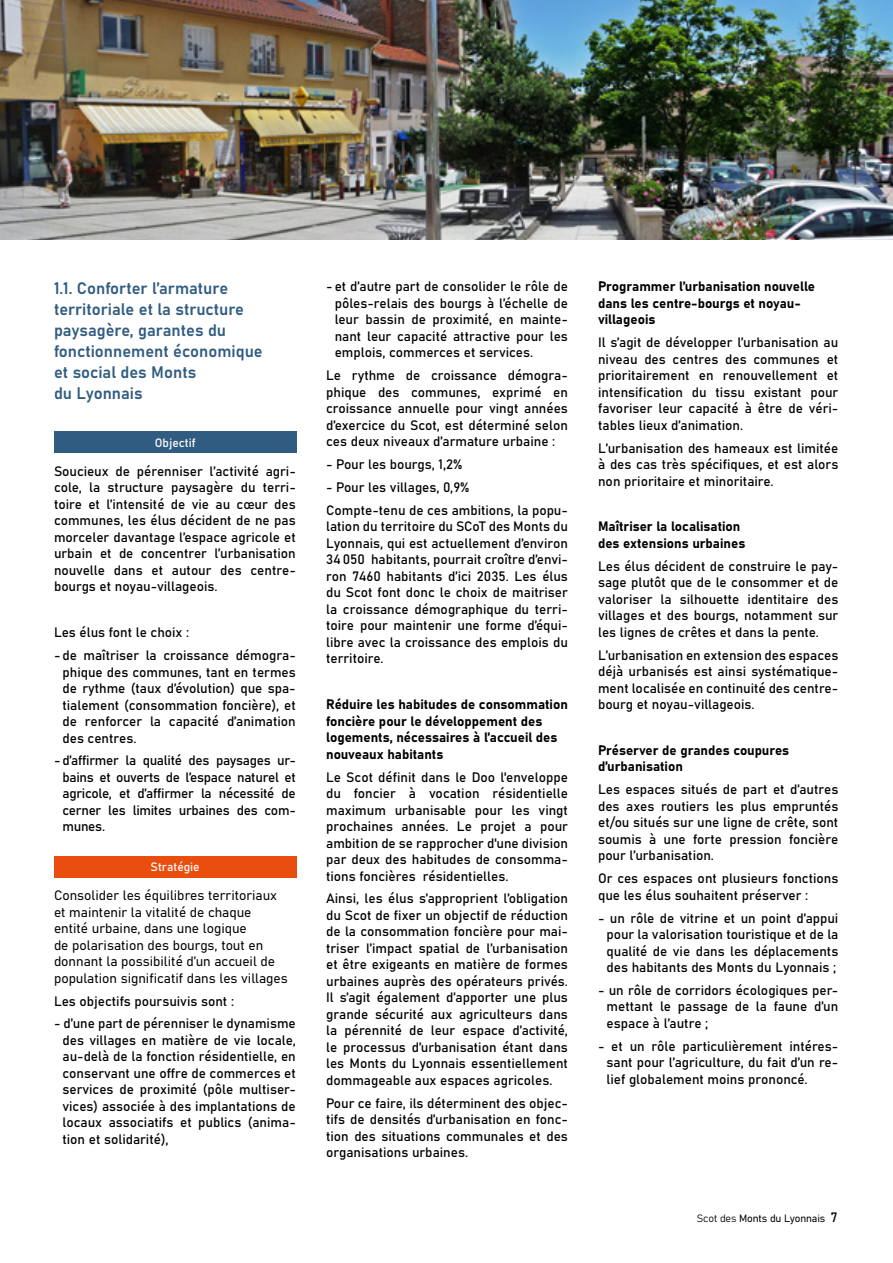
<style>
.page{position:relative;width:893px;height:1263px;background:#fff}
.page>*{position:absolute;margin:0;border:0;box-sizing:border-box;transform-origin:0 0}
.t1{font:16.5px/21px "Bahnschrift";color:#315c81}
.t2{font:13.5px/16.5px "Bahnschrift";color:#000;text-align:justify}
.t3{font:12px "Bahnschrift";color:#fff}
.t4{font:10.5px "Bahnschrift";letter-spacing:-.01em;color:#000}
.s1{font-size:13.5px}
</style>
<div class="page">
<div style="left:54px;top:432px;width:242px;height:21px;background:#315c81"></div>
<div style="left:54px;top:856px;width:242px;height:21px;background:#e94e0f"></div>
<img style="left:0;top:0;width:893px;height:240px">
<p class="t1" style="left:54px;top:277px;width:210px">1.1. Conforter l’armature territoriale et la structure paysagère, garantes du fonctionnement économique et social des Monts<br>du Lyonnais</p>
<p class="t3" style="left:155px;top:435px;width:42px">Objectif</p>
<p class="t2" style="left:54px;top:463px;width:243px">Soucieux de pérenniser l’activité agri&shy;cole, la structure paysagère du terri&shy;toire et l’intensité de vie au cœur des communes, les élus décident de ne pas morceler davantage l’espace agricole et urbain et de concentrer l’urbanisation nouvelle dans et autour des centre&shy;bourgs et noyau-villageois.</p>
<p class="t2" style="left:54px;top:624px;width:137px">Les élus font le choix :</p>
<p class="t2" style="left:63px;top:647px;width:235px;text-indent:-9px">- de maîtriser la croissance démogra&shy;phique des communes, tant en termes de rythme (taux d’évolution) que spa&shy;tialement (consommation foncière), et de renforcer la capacité d’animation des centres.</p>
<p class="t2" style="left:63px;top:752px;width:235px;text-indent:-9px">- d’affirmer la qualité des paysages ur&shy;bains et ouverts de l’espace naturel et agricole, et d’affirmer la nécessité de cerner les limites urbaines des com&shy;munes.</p>
<p class="t3" style="left:151px;top:859px;width:51px">Stratégie</p>
<p class="t2" style="left:54px;top:887px;width:235px;text-align:left">Consolider les équilibres territoriaux et maintenir la vitalité de chaque entité urbaine, dans une logique<br>de polarisation des bourgs, tout en donnant la possibilité d’un accueil de population significatif dans les villages</p>
<p class="t2" style="left:54px;top:992px;width:182px">Les objectifs poursuivis sont :</p>
<p class="t2" style="left:63px;top:1015px;width:235px;text-indent:-9px">- d’une part de pérenniser le dynamisme des villages en matière de vie locale, au-delà de la fonction résidentielle, en conservant une offre de commerces et services de proximité (pôle multiser&shy;vices) associée à des implantations de locaux associatifs et publics (anima&shy;tion et solidarité),</p>
<p class="t2" style="left:335px;top:278px;width:235px;text-indent:-9px">- et d’autre part de consolider le rôle de pôles-relais des bourgs à l’échelle de leur bassin de proximité, en mainte&shy;nant leur capacité attractive pour les emplois, commerces et services.</p>
<p class="t2" style="left:326px;top:367px;width:243px">Le rythme de croissance démogra&shy;phique des communes, exprimé en croissance annuelle pour vingt années d’exercice du Scot, est déterminé selon ces deux niveaux d’armature urbaine :</p>
<p class="t2" style="left:326px;top:456px;width:138px">- Pour les bourgs, 1,2%</p>
<p class="t2" style="left:326px;top:476px;width:243px;line-height:23px">- Pour les villages, 0,9%<br>Compte-tenu de ces ambitions, la popu-</p>
<p class="t2" style="left:326px;top:518px;width:243px">lation du territoire du SCoT des Monts du Lyonnais, qui est actuellement d’environ 34050 habitants, pourrait croître d’envi&shy;ron 7460 habitants d’ici 2035. Les élus du Scot font donc le choix de maitriser la croissance démographique du terri&shy;toire pour maintenir une forme d’équi&shy;libre avec la croissance des emplois du territoire.</p>
<p class="t2" style="left:326px;top:696px;width:243px;text-align:left">Réduire les habitudes de consommation foncière pour le développement des logements, nécessaires à l’accueil des nouveaux habitants</p>
<p class="t2" style="left:326px;top:768px;width:243px">Le Scot définit dans le Doo l'enveloppe du foncier à vocation résidentielle maximum urbanisable pour les vingt prochaines années. Le projet a pour ambition de se rapprocher d'une division par deux des habitudes de consomma&shy;tions foncières résidentielles.</p>
<p class="t2" style="left:326px;top:890px;width:243px">Ainsi, les élus s’approprient l’obligation du Scot de fixer un objectif de réduction de la consommation foncière pour mai&shy;triser l’impact spatial de l’urbanisation et être exigeants en matière de formes urbaines auprès des opérateurs privés.<br>Il s’agit également d’apporter une plus grande sécurité aux agriculteurs dans la pérennité de leur espace d’activité, le processus d’urbanisation étant dans les Monts du Lyonnais essentiellement dommageable aux espaces agricoles.</p>
<p class="t2" style="left:326px;top:1095px;width:243px">Pour ce faire, ils déterminent des objec&shy;tifs de densités d’urbanisation en fonc&shy;tion des situations communales et des organisations urbaines.</p>
<p class="t2" style="left:598px;top:278px;width:219px;text-align:left">Programmer l’urbanisation nouvelle dans les centre-bourgs et noyau&shy;villageois</p>
<p class="t2" style="left:598px;top:334px;width:242px">Il s’agit de développer l’urbanisation au niveau des centres des communes et prioritairement en renouvellement et intensification du tissu existant pour favoriser leur capacité à être de véri&shy;tables lieux d’animation.</p>
<p class="t2" style="left:598px;top:440px;width:242px">L’urbanisation des hameaux est limitée à des cas très spécifiques, et est alors non prioritaire et minoritaire.</p>
<p class="t2" style="left:598px;top:518px;width:149px">Maîtriser la localisation des extensions urbaines</p>
<p class="t2" style="left:598px;top:558px;width:242px">Les élus décident de construire le pay&shy;sage plutôt que de le consommer et de valoriser la silhouette identitaire des villages et des bourgs, notamment sur les lignes de crêtes et dans la pente.</p>
<p class="t2" style="left:598px;top:647px;width:242px">L’urbanisation en extension des espaces déjà urbanisés est ainsi systématique&shy;ment localisée en continuité des centre&shy;bourg et noyau-villageois.</p>
<p class="t2" style="left:598px;top:742px;width:193px">Préserver de grandes coupures d’urbanisation</p>
<p class="t2" style="left:598px;top:781px;width:242px">Les espaces situés de part et d’autres des axes routiers les plus empruntés et/ou situés sur une ligne de crête, sont soumis à une forte pression foncière pour l’urbanisation.</p>
<p class="t2" style="left:598px;top:870px;width:242px">Or ces espaces ont plusieurs fonctions que les élus souhaitent préserver :</p>
<p class="t2" style="left:607px;top:909px;width:233px;text-indent:-9px">- un rôle de vitrine et un point d’appui pour la valorisation touristique et de la qualité de vie dans les déplacements des habitants des Monts du Lyonnais ;</p>
<p class="t2" style="left:607px;top:982px;width:233px;text-indent:-9px">- un rôle de corridors écologiques per&shy;mettant le passage de la faune d’un espace à l’autre ;</p>
<p class="t2" style="left:607px;top:1038px;width:233px;text-indent:-9px">- et un rôle particulièrement intéres&shy;sant pour l’agriculture, du fait d’un re&shy;lief globalement moins prononcé.</p>
<p class="t4" style="left:697px;top:1212px;width:142px">Scot des Monts du Lyonnais <span class="s1">7</span></p>
</div>
